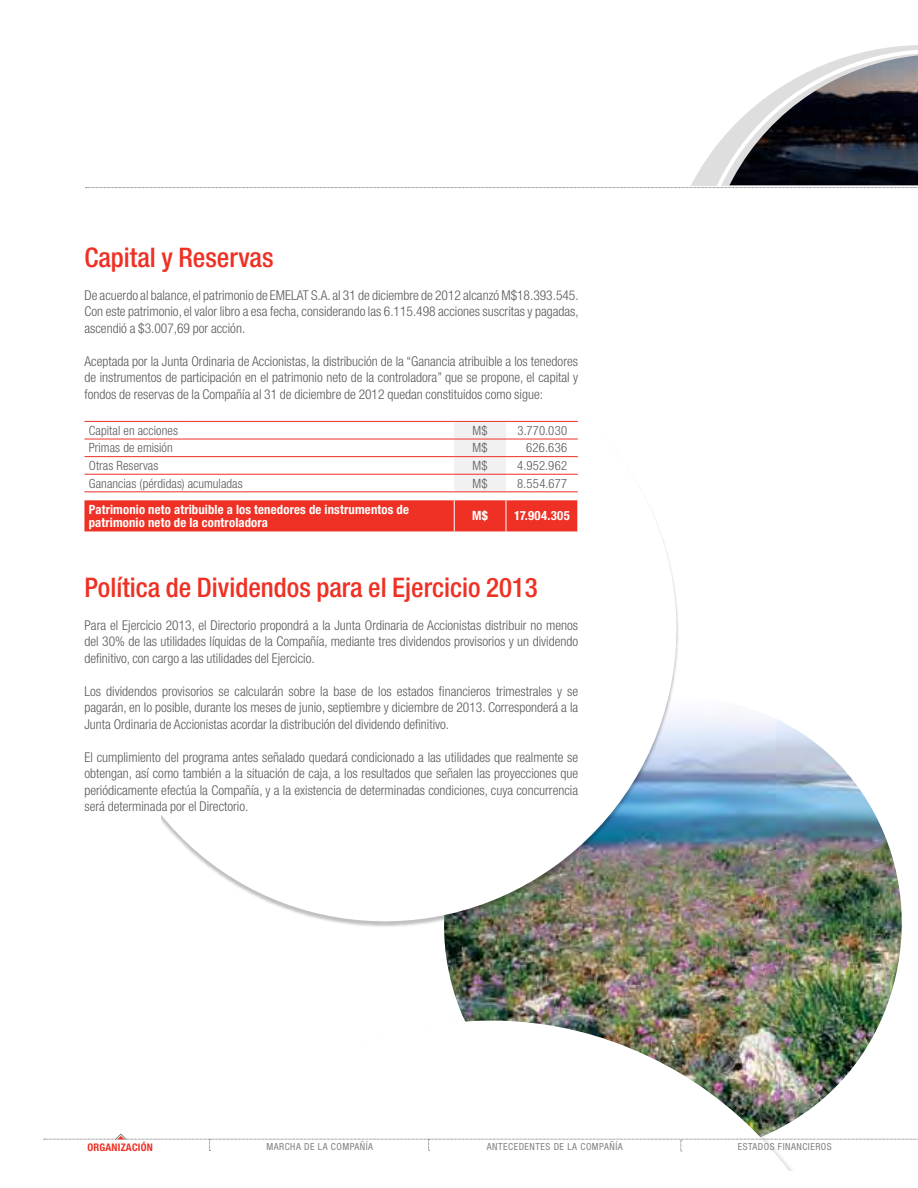
<style>
.page{position:relative;width:918px;height:1188px;background:#fff}
.page>*{position:absolute;margin:0;border:0;box-sizing:border-box;transform-origin:0 0}
.t1{font:500 condensed 27px "Helvetica Neue LT Pro";color:#ee3124}
.t2{font:300 condensed 13.5px/16.5px "Helvetica Neue LT Pro";color:#58595b;text-align:justify}
.t3{font:300 condensed 12.75px "Helvetica Neue LT Pro";letter-spacing:.01em;color:#58595b}
.t4{font:700 condensed 12.75px/13.5px "Helvetica Neue LT Pro";letter-spacing:.015em;color:#fff}
.t5{font:700 condensed 10.5px "Helvetica Neue LT Pro";letter-spacing:.02em;color:#ee3124}
.t6{font:condensed 9.75px "Helvetica Neue LT Pro";letter-spacing:.05em;color:#808285}
</style>
<div class="page">
<img style="left:444px;top:715px;width:458px;height:314px">
<svg style="left:162px;top:420px;width:519px;height:509px"></svg>
<img style="left:444px;top:1017px;width:433px;height:153px">
<svg style="left:44px;top:1133px;width:874px;height:19px"></svg>
<div style="left:454px;top:422px;width:52px;height:69px;background:#f1f1f2"></div>
<div style="left:84px;top:500px;width:493px;height:31px;background:#ee3124"></div>
<hr style="left:84px;top:439px;width:370px;height:1px;background:#ee3124">
<hr style="left:454px;top:439px;width:52px;height:1px;background:#ee3124">
<hr style="left:506px;top:439px;width:72px;height:1px;background:#ee3124">
<hr style="left:84px;top:456px;width:370px;height:1px;background:#ee3124">
<hr style="left:454px;top:456px;width:52px;height:1px;background:#ee3124">
<hr style="left:506px;top:456px;width:72px;height:1px;background:#ee3124">
<hr style="left:84px;top:474px;width:370px;height:1px;background:#ee3124">
<hr style="left:454px;top:474px;width:52px;height:1px;background:#ee3124">
<hr style="left:506px;top:474px;width:72px;height:1px;background:#ee3124">
<hr style="left:454px;top:500px;width:1px;height:31px;background:#fff">
<hr style="left:506px;top:500px;width:1px;height:31px;background:#fff">
<hr style="left:84px;top:421px;width:370px;height:1px;background:#ee3124">
<hr style="left:454px;top:421px;width:52px;height:1px;background:#ee3124">
<hr style="left:506px;top:421px;width:72px;height:1px;background:#ee3124">
<hr style="left:577px;top:500px;width:1px;height:31px;background:#fff">
<hr style="left:84px;top:491px;width:370px;height:1px;background:#ee3124">
<hr style="left:454px;top:491px;width:52px;height:1px;background:#ee3124">
<hr style="left:506px;top:491px;width:72px;height:1px;background:#ee3124">
<svg style="left:86px;top:45px;width:832px;height:143px"></svg>
<h1 class="t1" style="left:84px;top:241px;width:191px">Capital y Reservas</h1>
<p class="t2" style="left:84px;top:286px;width:496px">De acuerdo al balance, el patrimonio de EMELAT S.A. al 31 de diciembre de 2012 alcanzó M$18.393.545.<br>Con este patrimonio, el valor libro a esa fecha, considerando las 6.115.498 acciones suscritas y pagadas, ascendió a $3.007,69 por acción.</p>
<p class="t2" style="left:84px;top:352px;width:495px">Aceptada por la Junta Ordinaria de Accionistas, la distribución de la “Ganancia atribuible a los tenedores de instrumentos de participación en el patrimonio neto de la controladora” que se propone, el capital y fondos de reservas de la Compañía al 31 de diciembre de 2012 quedan constituidos como sigue:</p>
<p class="t3" style="left:89px;top:423px;width:91px">Capital en acciones</p>
<p class="t3" style="left:473px;top:423px;width:17px">M$</p>
<p class="t3" style="left:518px;top:423px;width:51px">3.770.030</p>
<p class="t3" style="left:89px;top:441px;width:86px">Primas de emisión</p>
<p class="t3" style="left:473px;top:441px;width:17px">M$</p>
<p class="t3" style="left:526px;top:441px;width:42px">626.636</p>
<p class="t3" style="left:89px;top:458px;width:71px">Otras Reservas</p>
<p class="t3" style="left:473px;top:458px;width:17px">M$</p>
<p class="t3" style="left:517px;top:458px;width:51px">4.952.962</p>
<p class="t3" style="left:89px;top:476px;width:156px">Ganancias (pérdidas) acumuladas</p>
<p class="t3" style="left:473px;top:476px;width:17px">M$</p>
<p class="t3" style="left:517px;top:476px;width:52px">8.554.677</p>
<p class="t4" style="left:89px;top:502px;width:322px">Patrimonio neto atribuible a los tenedores de instrumentos de patrimonio neto de la controladora</p>
<p class="t4" style="left:472px;top:509px;width:17px">M$</p>
<p class="t4" style="left:514px;top:509px;width:57px">17.904.305</p>
<h1 class="t1" style="left:84px;top:571px;width:455px">Política de Dividendos para el Ejercicio 2013</h1>
<p class="t2" style="left:84px;top:616px;width:495px">Para el Ejercicio 2013, el Directorio propondrá a la Junta Ordinaria de Accionistas distribuir no menos del 30% de las utilidades líquidas de la Compañía, mediante tres dividendos provisorios y un dividendo definitivo, con cargo a las utilidades del Ejercicio.</p>
<p class="t2" style="left:84px;top:682px;width:495px">Los dividendos provisorios se calcularán sobre la base de los estados financieros trimestrales y se pagarán, en lo posible, durante los meses de junio, septiembre y diciembre de 2013. Corresponderá a la Junta Ordinaria de Accionistas acordar la distribución del dividendo definitivo.</p>
<p class="t2" style="left:84px;top:748px;width:495px">El cumplimiento del programa antes señalado quedará condicionado a las utilidades que realmente se obtengan, así como también a la situación de caja, a los resultados que señalen las proyecciones que periódicamente efectúa la Compañía, y a la existencia de determinadas condiciones, cuya concurrencia será determinada por el Directorio.</p>
<p class="t5" style="left:87px;top:1141px;width:67px">ORGANIZACIÓN</p>
<p class="t6" style="left:266px;top:1141px;width:108px">MARCHA DE LA COMPAÑÍA</p>
<p class="t6" style="left:487px;top:1141px;width:137px">ANTECEDENTES DE LA COMPAÑÍA</p>
<p class="t6" style="left:738px;top:1141px;width:96px">ESTADOS FINANCIEROS</p>
</div>
